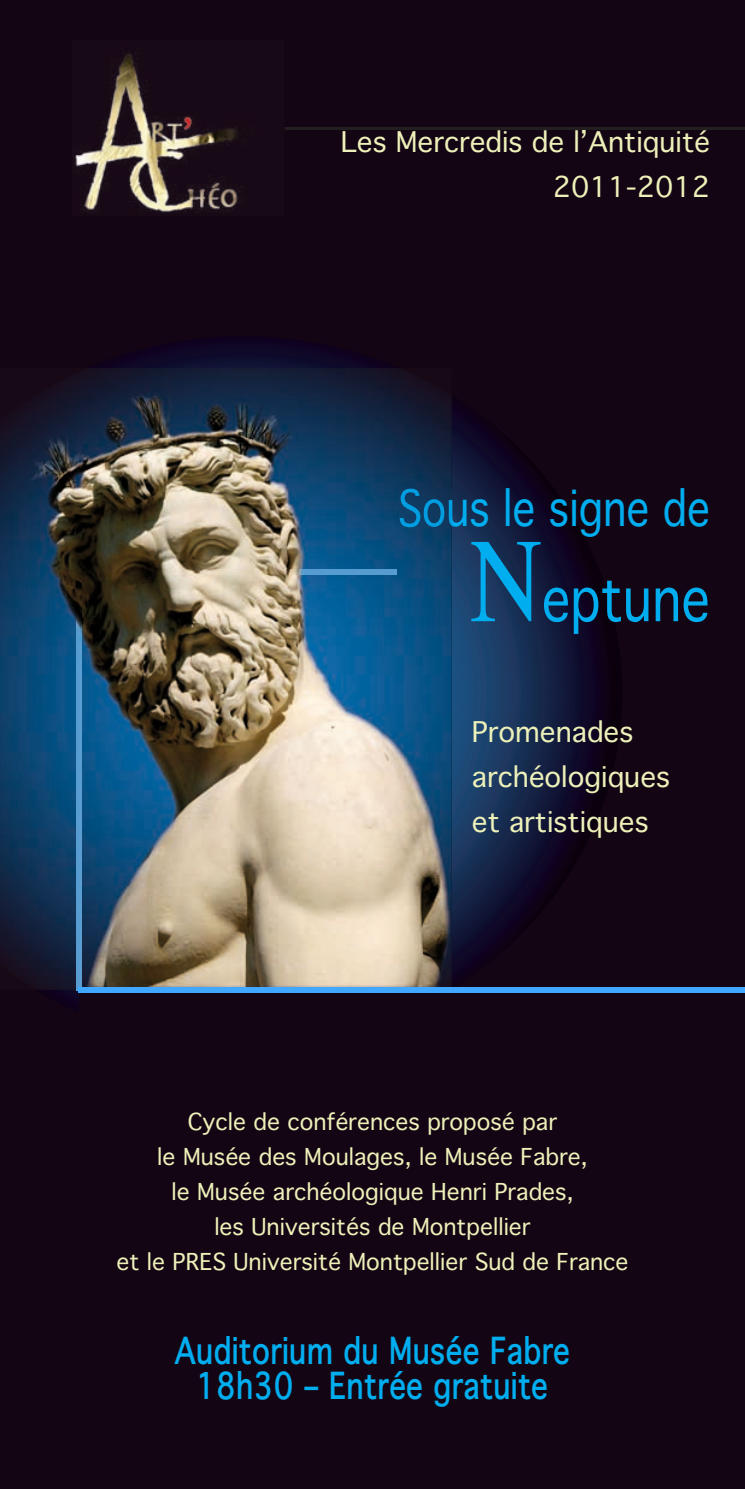
<style>
.page{position:relative;width:745px;height:1489px;background:#fff}
.page>*{position:absolute;margin:0;border:0;box-sizing:border-box;transform-origin:0 0}
.t1{font:60px "Thonburi";color:#00aeef;scale:.83 1}
.t2{font:48px "Thonburi";color:#00aeef;scale:.83 1}
.t3{font:700 36px/35px "Thonburi";color:#00aeef;text-align:center;scale:.83 1}
.t4{font:27.5px/45px "Thonburi";color:#edf1b9;text-align:right}
.t5{font:22.5px/35px "Thonburi";color:#edf1b9;text-align:center}
</style>
<div class="page">
<div style="left:0;top:0;width:744px;height:1488px;background:#140514"></div>
<svg style="left:102px;top:338px;width:497px;height:642px"></svg>
<hr style="left:273px;top:127px;width:471px;height:2px;background:#231f20">
<img style="left:74px;top:49px;width:171px;height:164px">
<svg style="left:273px;top:127px;width:11px;height:2px"></svg>
<img style="left:0;top:368px;width:451px;height:621px">
<img style="left:399px;top:488px;width:52px;height:39px">
<img style="left:77px;top:529px;width:5px;height:460px">
<img style="left:172px;top:569px;width:224px;height:5px">
<div style="left:78px;top:987px;width:666px;height:5px;background:#40a8ff"></div>
<svg style="left:471px;top:540px;width:69px;height:81px"></svg>
<p class="t4" style="left:340px;top:119px;width:370px">Les Mercredis de l’Antiquité<br>2011-2012</p>
<h2 class="t2" style="left:397px;top:468px;width:378px">Sous le signe de</h2>
<h1 class="t1" style="left:541px;top:549px;width:204px">eptune</h1>
<p class="t4" style="left:471px;top:709px;width:200px;text-align:left">Promenades archéologiques et artistiques</p>
<p class="t5" style="left:116px;top:1103px;width:513px">Cycle de conférences proposé par<br>le Musée des Moulages, le Musée Fabre,<br>le Musée archéologique Henri Prades,<br>les Universités de Montpellier<br>et le PRES Université Montpellier Sud de France</p>
<h3 class="t3" style="left:174px;top:1332px;width:478px">Auditorium du Musée Fabre<br>18h30 – Entrée gratuite</h3>
</div>
